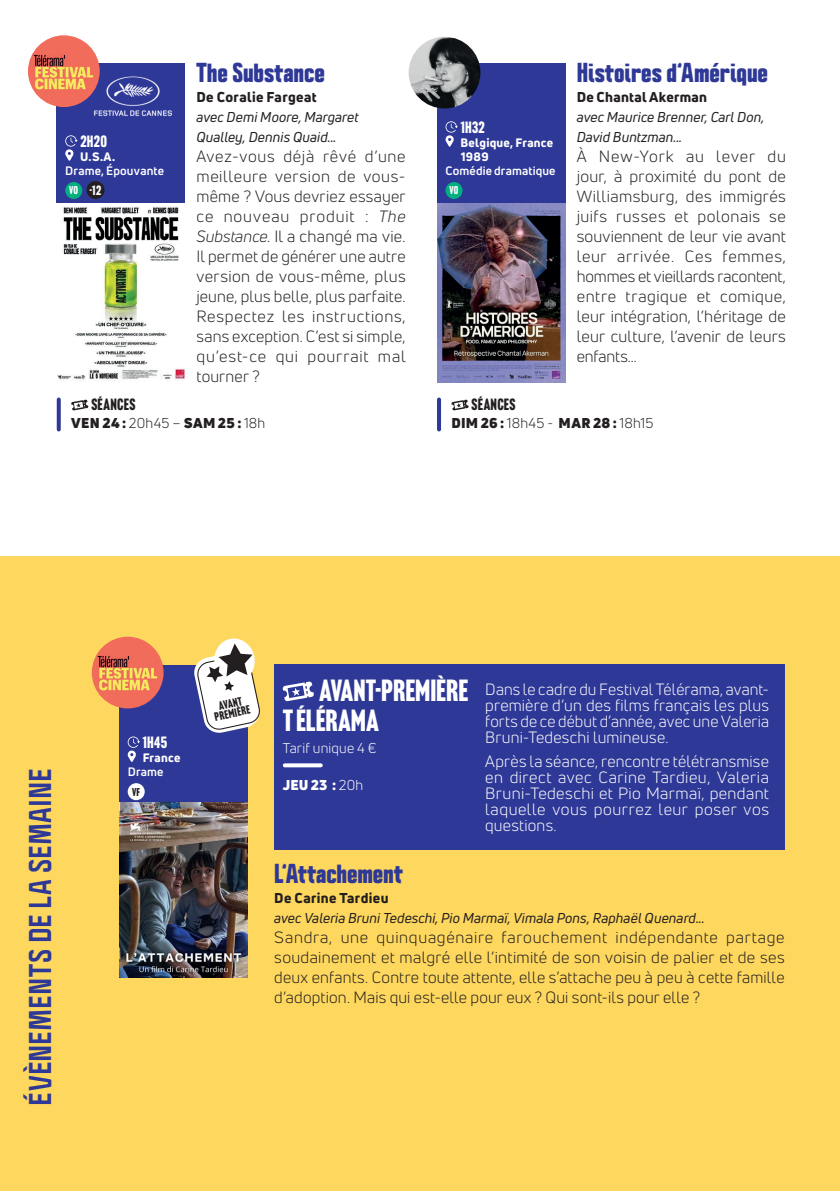
<style>
.page{position:relative;width:840px;height:1191px;background:#fff}
.page>*{position:absolute;margin:0;border:0;box-sizing:border-box;transform-origin:0 0}
.t1{font:30px/30px "Headline Gothic ATF";letter-spacing:.005em;color:#fff}
.t2{font:800 27.6px "Politica";letter-spacing:.01em;color:#2e3896}
.t3{font:900 condensed 24px "Politica";color:#2e3896}
.t4{font:16px/20px "Uni Neue";letter-spacing:.01em;color:#231f20;text-align:justify}
.t5{font:16px/16px "Uni Neue";letter-spacing:.015em;color:#fff;text-align:justify}
.t6{font:16px "Headline Gothic ATF";letter-spacing:.02em;color:#231f20}
.t7{font:16px "Headline Gothic ATF";letter-spacing:.02em;color:#fff}
.t8{font:italic 14px/20px "Uni Neue";letter-spacing:.01em;color:#231f20}
.t9{font:800 14px "Uni Neue";letter-spacing:.025em;color:#231f20}
.t10{font:900 14px "Uni Neue";letter-spacing:.025em;color:#231f20}
.t11{font:14px "Uni Neue";letter-spacing:.01em;color:#fff}
.t12{font:900 14px "Uni Neue";color:#fff}
.t13{font:13.2px "Headline Gothic ATF";color:#fff}
.t14{font:700 12px "Uni Neue";letter-spacing:.01em;color:#fff}
.t15{font:800 12px/14px "Uni Neue";letter-spacing:.02em;color:#fff}
.t16{font:11.8px/9.4px "Headline Gothic ATF";color:#231f20;text-align:center}
.t17{font:11.2px "Headline Gothic ATF";color:#fff}
.t18{font:11.2px "Headline Gothic ATF";color:#231f20}
.s1{font-size:11.2px}
.s2{font-style:italic}
.s3{font-weight:400}
</style>
<div class="page">
<div style="left:0;top:557px;width:839px;height:634px;background:#fed75e"></div>
<div style="left:57px;top:63px;width:128px;height:140px;background:#2e3896"></div>
<svg style="left:65px;top:135px;width:13px;height:26px"></svg>
<div style="left:65px;top:182px;width:17px;height:17px;background:#03af80;border-radius:50%"></div>
<div style="left:86px;top:181px;width:18px;height:18px;background:#231f20;border-radius:50%"></div>
<img style="left:57px;top:207px;width:128px;height:174px">
<svg style="left:71px;top:399px;width:17px;height:11px"></svg>
<svg style="left:57px;top:399px;width:4px;height:30px"></svg>
<div style="left:437px;top:63px;width:128px;height:140px;background:#2e3896"></div>
<svg style="left:445px;top:121px;width:12px;height:26px"></svg>
<div style="left:445px;top:182px;width:17px;height:17px;background:#03af80;border-radius:50%"></div>
<img style="left:437px;top:203px;width:128px;height:179px">
<svg style="left:451px;top:399px;width:17px;height:11px"></svg>
<hr style="left:437px;top:399px;width:4px;height:30px;background:#2e3896">
<img style="left:90px;top:76px;width:83px;height:40px">
<img style="left:408px;top:37px;width:72px;height:71px;border-radius:36px">
<div style="left:119px;top:664px;width:128px;height:140px;background:#2e3896"></div>
<svg style="left:127px;top:736px;width:13px;height:26px"></svg>
<div style="left:128px;top:783px;width:17px;height:17px;background:#fff;border-radius:50%"></div>
<img style="left:119px;top:803px;width:128px;height:174px">
<div style="left:274px;top:664px;width:510px;height:186px;background:#2e3896"></div>
<svg style="left:282px;top:681px;width:32px;height:20px"></svg>
<svg style="left:284px;top:763px;width:36px;height:4px"></svg>
<svg style="left:193px;top:638px;width:67px;height:96px"></svg>
<img style="left:92px;top:636px;width:71px;height:72px;border-radius:36px">
<img style="left:28px;top:35px;width:72px;height:72px;border-radius:36px">
<p class="t7" style="left:80px;top:132px;width:28px">2H20</p>
<p class="t15" style="left:80px;top:149px;width:37px">U.S.A.</p>
<p class="t14" style="left:65px;top:163px;width:100px">Drame, Épouvante</p>
<p class="t13" style="left:69px;top:183px;width:34px"><span class="s1">VO</span> -12</p>
<h3 class="t3" style="left:196px;top:54px;width:130px">The Substance</h3>
<p class="t9" style="left:196px;top:87px;width:122px">De Coralie Fargeat</p>
<p class="t8" style="left:196px;top:106px;width:163px">avec Demi Moore, Margaret<br>Qualley, Dennis Quaid...</p>
<p class="t4" style="left:196px;top:146px;width:210px">Avez-vous déjà rêvé d’une meilleure version de vous&shy;même ? Vous devriez essayer ce nouveau produit : <span class="s2">The Substance</span>. Il a changé ma vie.<br>Il permet de générer une autre version de vous-même, plus jeune, plus belle, plus parfaite.<br>Respectez les instructions, sans exception. C’est si simple, qu’est-ce qui pourrait mal tourner ?</p>
<p class="t6" style="left:91px;top:395px;width:45px">SÉANCES</p>
<p class="t10" style="left:71px;top:413px;width:195px">VEN 24 : <span class="s3">20h45 –</span> SAM 25 : <span class="s3">18h</span></p>
<p class="t7" style="left:460px;top:118px;width:26px">1H32</p>
<p class="t15" style="left:460px;top:135px;width:94px">Belgique, France<br>1989</p>
<p class="t14" style="left:445px;top:163px;width:111px">Comédie dramatique</p>
<p class="t17" style="left:449px;top:184px;width:11px">VO</p>
<h3 class="t3" style="left:576px;top:54px;width:192px">Histoires d’Amérique</h3>
<p class="t9" style="left:576px;top:87px;width:132px">De Chantal Akerman</p>
<p class="t8" style="left:576px;top:106px;width:189px">avec Maurice Brenner, Carl Don,<br>David Buntzman...</p>
<p class="t4" style="left:576px;top:146px;width:210px">À New-York au lever du jour, à proximité du pont de Williamsburg, des immigrés juifs russes et polonais se souviennent de leur vie avant leur arrivée. Ces femmes, hommes et vieillards racontent, entre tragique et comique, leur intégration, l’héritage de leur culture, l’avenir de leurs enfants…</p>
<p class="t6" style="left:471px;top:395px;width:45px">SÉANCES</p>
<p class="t10" style="left:451px;top:413px;width:203px">DIM 26 : <span class="s3">18h45 -</span> MAR 28 : <span class="s3">18h15</span></p>
<h2 class="t2" style="left:20px;top:1105px;width:338px;rotate:-90deg">ÉVÈNEMENTS DE LA SEMAINE</h2>
<p class="t7" style="left:143px;top:733px;width:26px">1H45</p>
<p class="t15" style="left:143px;top:750px;width:39px">France</p>
<p class="t14" style="left:128px;top:764px;width:37px">Drame</p>
<p class="t18" style="left:132px;top:785px;width:10px">VF</p>
<p class="t16" style="left:212px;top:703px;width:38px;rotate:-12deg">AVANT<br>PREMIÈRE</p>
<h1 class="t1" style="left:282px;top:676px;width:187px;text-indent:37px">AVANT-PREMIÈRE<br>T ÉLÉRAMA</h1>
<p class="t11" style="left:282px;top:739px;width:95px">Tarif unique 4 €</p>
<p class="t12" style="left:282px;top:775px;width:82px">JEU 23 : <span class="s3">20h</span></p>
<p class="t5" style="left:485px;top:681px;width:285px">Dans le cadre du Festival Télérama, avant&shy;première d’un des films français les plus forts de ce début d’année, avec une Valeria Bruni-Tedeschi lumineuse.</p>
<p class="t5" style="left:485px;top:753px;width:285px">Après la séance, rencontre télétransmise en direct avec Carine Tardieu, Valeria Bruni-Tedeschi et Pio Marmaï, pendant laquelle vous pourrez leur poser vos questions.</p>
<h3 class="t3" style="left:274px;top:855px;width:130px">L’Attachement</h3>
<p class="t9" style="left:274px;top:889px;width:116px">De Carine Tardieu</p>
<p class="t8" style="left:274px;top:908px;width:431px">avec Valeria Bruni Tedeschi, Pio Marmaï, Vimala Pons, Raphaël Quenard...</p>
<p class="t4" style="left:274px;top:927px;width:511px">Sandra, une quinquagénaire farouchement indépendante partage soudainement et malgré elle l’intimité de son voisin de palier et de ses deux enfants. Contre toute attente, elle s’attache peu à peu à cette famille d’adoption. Mais qui est-elle pour eux ? Qui sont-ils pour elle ?</p>
</div>
